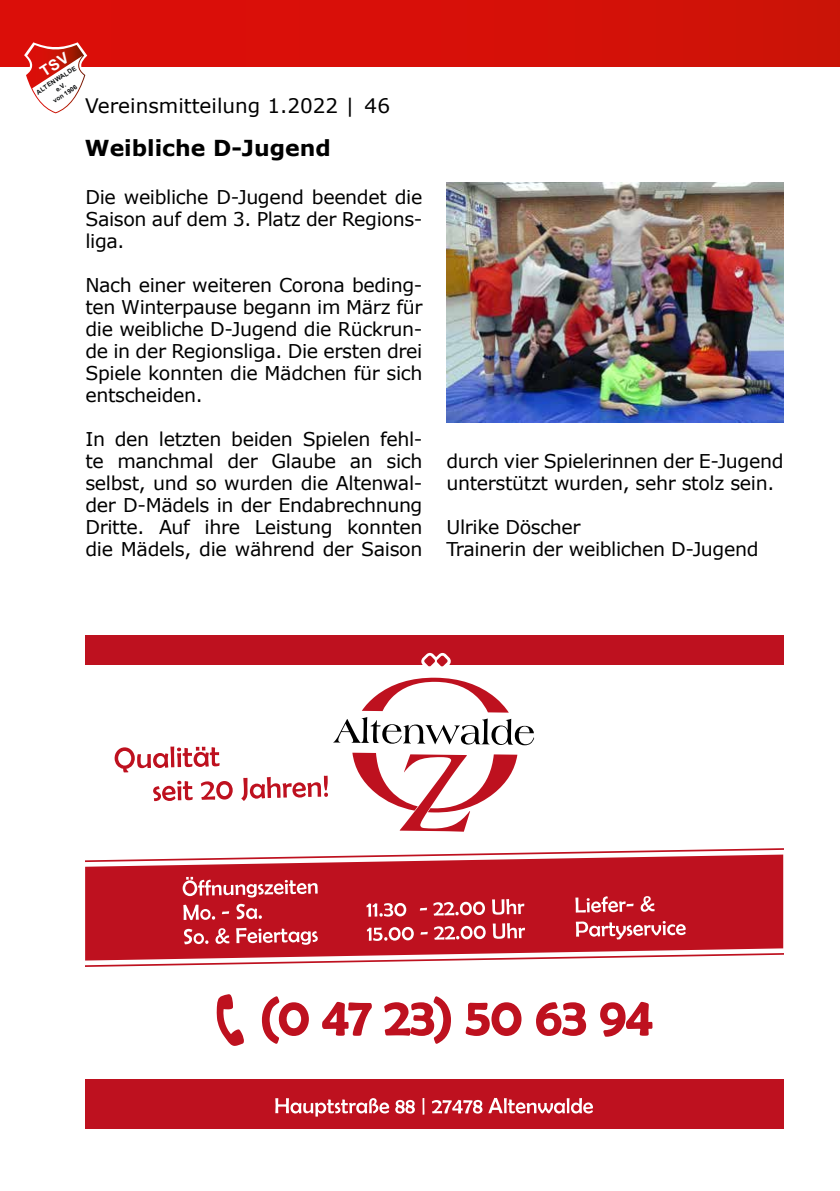
<style>
.page{position:relative;width:840px;height:1191px;background:#fff}
.page>*{position:absolute;margin:0;border:0;box-sizing:border-box;transform-origin:0 0}
.t1{font:700 22px "Verdana";color:#000}
.t2{font:20px "Verdana";color:#000}
.t3{font:19px/22px "Verdana";letter-spacing:-.02em;color:#000;text-align:justify}
.t4{font:700 6.4px/8.2px "Arial";color:#0e1011;text-align:center}
</style>
<div class="page">
<div style="left:0;top:0;width:839px;height:67px;background:#d80f09"></div>
<svg style="left:85px;top:848px;width:697px;height:119px"></svg>
<svg style="left:182px;top:877px;width:135px;height:20px"></svg>
<svg style="left:183px;top:904px;width:32px;height:16px"></svg>
<svg style="left:222px;top:911px;width:7px;height:3px"></svg>
<svg style="left:236px;top:904px;width:26px;height:15px"></svg>
<svg style="left:184px;top:929px;width:24px;height:15px"></svg>
<svg style="left:215px;top:928px;width:14px;height:16px"></svg>
<svg style="left:236px;top:927px;width:81px;height:17px"></svg>
<svg style="left:366px;top:903px;width:40px;height:13px"></svg>
<svg style="left:419px;top:907px;width:8px;height:3px"></svg>
<svg style="left:433px;top:901px;width:51px;height:14px"></svg>
<svg style="left:492px;top:899px;width:32px;height:15px"></svg>
<svg style="left:366px;top:927px;width:47px;height:14px"></svg>
<svg style="left:420px;top:931px;width:7px;height:3px"></svg>
<svg style="left:433px;top:925px;width:52px;height:14px"></svg>
<svg style="left:492px;top:923px;width:32px;height:15px"></svg>
<svg style="left:575px;top:896px;width:58px;height:16px"></svg>
<svg style="left:640px;top:896px;width:14px;height:15px"></svg>
<svg style="left:575px;top:921px;width:110px;height:18px"></svg>
<div style="left:85px;top:635px;width:697px;height:29px;background:#be111f"></div>
<div style="left:85px;top:1079px;width:697px;height:49px;background:#be111f"></div>
<svg style="left:114px;top:746px;width:105px;height:26px"></svg>
<svg style="left:153px;top:780px;width:39px;height:21px"></svg>
<svg style="left:201px;top:781px;width:31px;height:19px"></svg>
<svg style="left:241px;top:653px;width:297px;height:179px"></svg>
<svg style="left:275px;top:1098px;width:114px;height:18px"></svg>
<svg style="left:395px;top:1100px;width:19px;height:13px"></svg>
<svg style="left:422px;top:1098px;width:2px;height:16px"></svg>
<svg style="left:431px;top:1099px;width:51px;height:14px"></svg>
<svg style="left:488px;top:1097px;width:104px;height:16px"></svg>
<svg style="left:261px;top:996px;width:48px;height:48px"></svg>
<svg style="left:322px;top:1001px;width:50px;height:35px"></svg>
<svg style="left:384px;top:996px;width:67px;height:48px"></svg>
<svg style="left:465px;top:1002px;width:57px;height:34px"></svg>
<svg style="left:536px;top:1002px;width:50px;height:34px"></svg>
<svg style="left:600px;top:1001px;width:53px;height:36px"></svg>
<svg style="left:216px;top:994px;width:28px;height:52px"></svg>
<img style="left:446px;top:182px;width:337px;height:241px">
<svg style="left:24px;top:42px;width:63px;height:71px"></svg>
<p class="t4" style="left:35px;top:89px;width:48px;rotate:-33deg">ALTENWALDE e.V.<br>von 1906</p>
<p class="t2" style="left:85px;top:92px;width:306px">Vereinsmitteilung 1.2022 | 46</p>
<p class="t1" style="left:85px;top:133px;width:247px">Weibliche D-Jugend</p>
<p class="t3" style="left:85px;top:186px;width:338px">Die weibliche D-Jugend beendet die Saison auf dem 3. Platz der Regions&shy;liga.</p>
<p class="t3" style="left:85px;top:274px;width:338px">Nach einer weiteren Corona beding&shy;ten Winterpause begann im März für die weibliche D-Jugend die Rückrun&shy;de in der Regionsliga. Die ersten drei Spiele konnten die Mädchen für sich entscheiden.</p>
<p class="t3" style="left:85px;top:428px;width:338px">In den letzten beiden Spielen fehl&shy;te manchmal der Glaube an sich selbst, und so wurden die Altenwal&shy;der D-Mädels in der Endabrechnung Dritte. Auf ihre Leistung konnten die Mädels, die während der Saison</p>
<p class="t3" style="left:446px;top:450px;width:338px">durch vier Spielerinnen der E-Jugend unterstützt wurden, sehr stolz sein.</p>
<p class="t3" style="left:446px;top:516px;width:313px">Ulrike Döscher<br>Trainerin der weiblichen D-Jugend</p>
</div>
